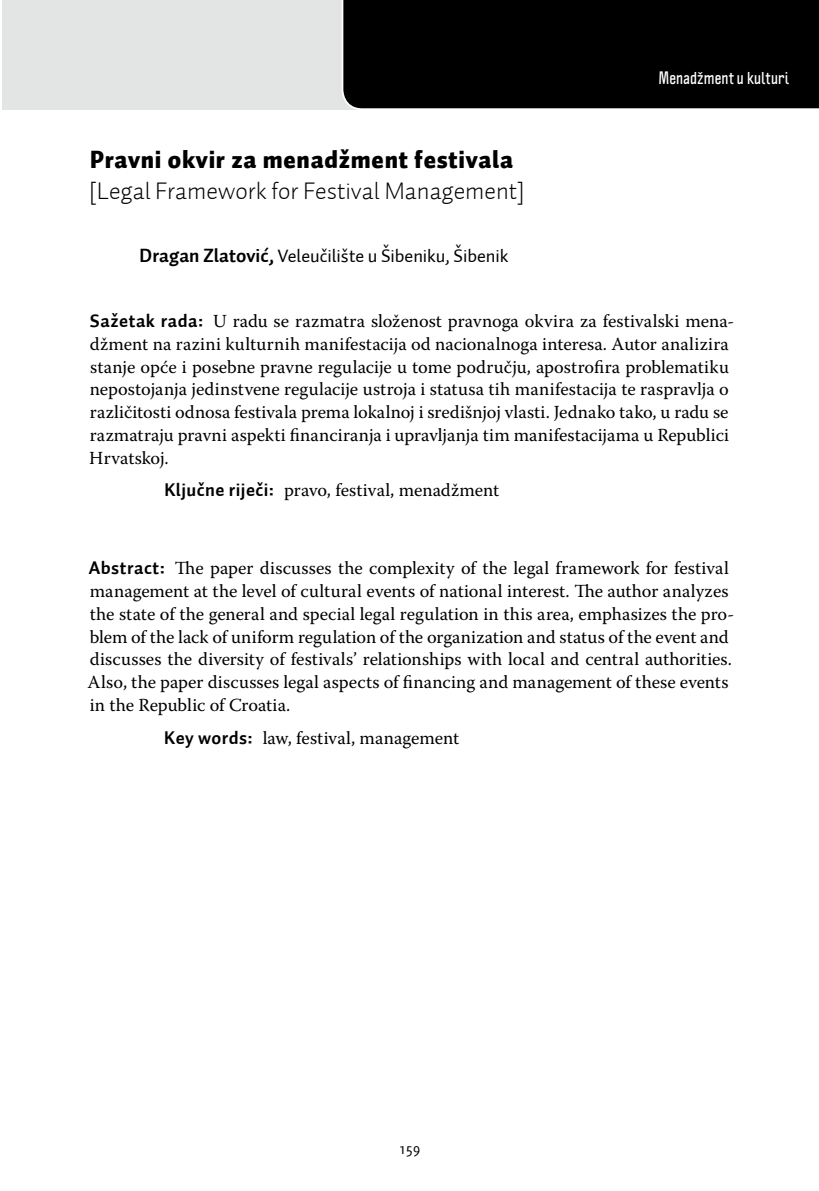
<style>
.page{position:relative;width:819px;height:1191px;background:#fff}
.page>*{position:absolute;margin:0;border:0;box-sizing:border-box;transform-origin:0 0}
.t1{font:300 24.5px "Auto 2";color:#000}
.t2{font:900 24.5px "Auto 2";letter-spacing:.03em;color:#000}
.t3{font:18.38px/22.8px "Warnock Pro";letter-spacing:.005em;color:#000}
.t4{font:18.38px "Auto 2";color:#000}
.t5{font:700 15.75px "Politica";letter-spacing:.015em;color:#fff}
.t6{font:15.75px "Delicious";color:#000}
.s1{font-weight:700;font-size:19.25px}
.s2{font-family:"Auto 2";font-weight:700}
</style>
<div class="page">
<div style="left:2px;top:0;width:817px;height:109px;background:#e3e4e4"></div>
<div style="left:341px;top:0;width:478px;height:110px;background:#000"></div>
<h1 class="t2" style="left:90px;top:143px;width:424px">Pravni okvir za menadžment festivala</h1>
<h1 class="t1" style="left:89px;top:176px;width:437px">[Legal Framework for Festival Management]</h1>
<p class="t4" style="left:140px;top:244px;width:370px"><span class="s1">Dragan Zlatović,</span> Veleučilište u Šibeniku, Šibenik</p>
<p class="t5" style="left:658px;top:68px;width:132px">Menadžment u kulturi</p>
<p class="t3" style="left:89px;top:309px;width:646px"><span class="s2">Sažetak rada:</span> U radu se razmatra složenost pravnoga okvira za festivalski mena&shy;džment na razini kulturnih manifestacija od nacionalnoga interesa. Autor analizira stanje opće i posebne pravne regulacije u tome području, apostrofira problematiku nepostojanja jedinstvene regulacije ustroja i statusa tih manifestacija te raspravlja o različitosti odnosa festivala prema lokalnoj i središnjoj vlasti. Jednako tako, u radu se razmatraju pravni aspekti financiranja i upravljanja tim manifestacijama u Republici Hrvatskoj.</p>
<p class="t3" style="left:164px;top:478px;width:336px"><span class="s2">Ključne riječi:</span> pravo, festival, menadžment</p>
<p class="t3" style="left:88px;top:556px;width:648px"><span class="s2">Abstract:</span> The paper discusses the complexity of the legal framework for festival management at the level of cultural events of national interest. The author analyzes the state of the general and special legal regulation in this area, emphasizes the pro&shy;blem of the lack of uniform regulation of the organization and status of the event and discusses the diversity of festivals’ relationships with local and central authorities.<br>Also, the paper discusses legal aspects of financing and management of these events in the Republic of Croatia.</p>
<p class="t3" style="left:164px;top:726px;width:296px"><span class="s2">Key words:</span> law, festival, management</p>
<p class="t6" style="left:399px;top:1140px;width:23px">159</p>
</div>
